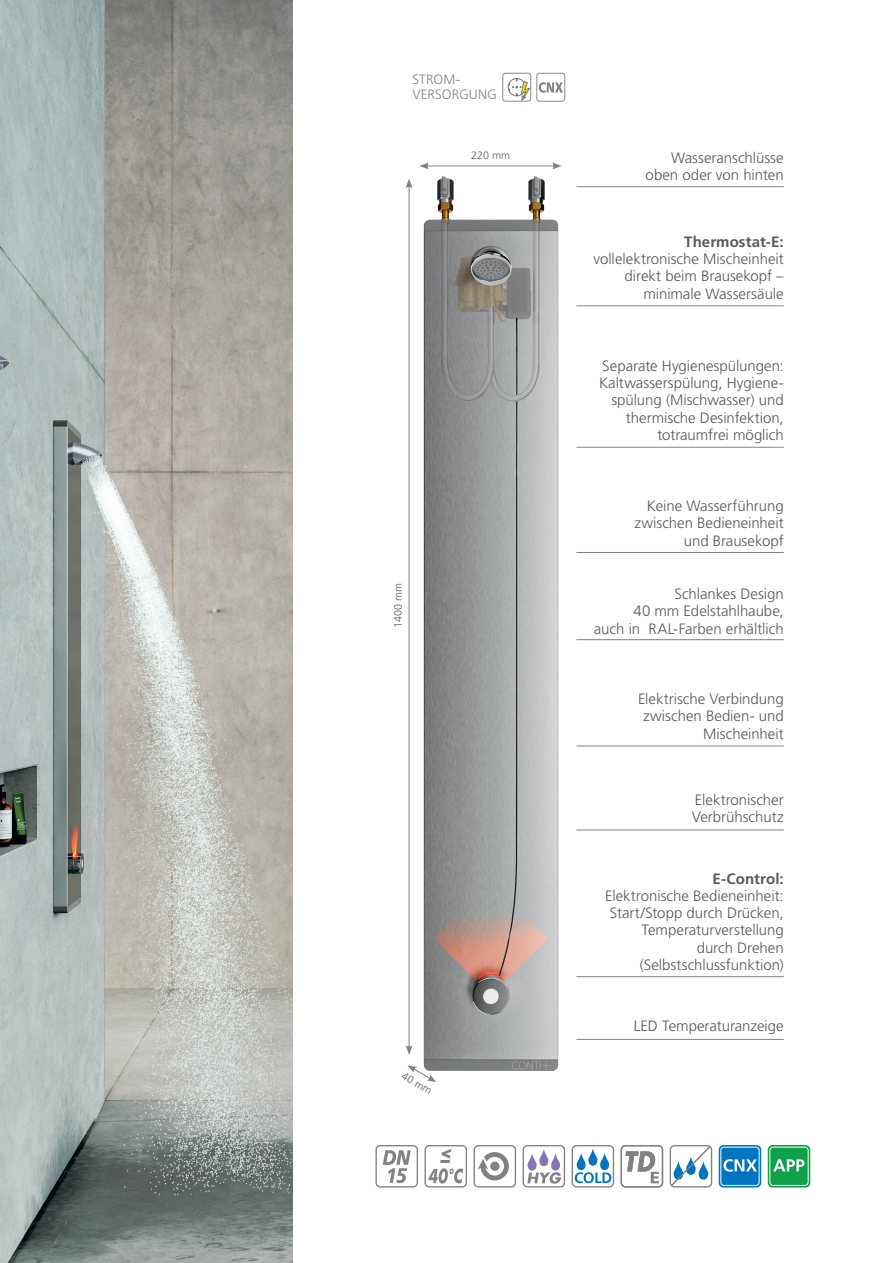
<style>
.page{position:relative;width:893px;height:1263px;background:#fff}
.page>*{position:absolute;margin:0;border:0;box-sizing:border-box;transform-origin:0 0}
.t1{font:300 15px/17.2px "Frutiger LT Pro";color:#57585a;text-align:right}
.t2{font:700 15px "Frutiger LT Pro";letter-spacing:.005em;color:#57585a}
.t3{font:300 13.5px/15px "Frutiger LT Pro";letter-spacing:.01em;color:#808285}
.t4{font:300 10.8px "Frutiger LT Pro";color:#57585a}
</style>
<div class="page">
<img style="left:0;top:0;width:293px;height:1263px">
<hr style="left:409px;top:186px;width:1px;height:862px;background:#808285">
<svg style="left:406px;top:179px;width:6px;height:9px"></svg>
<svg style="left:406px;top:1045px;width:6px;height:10px"></svg>
<hr style="left:426px;top:166px;width:129px;height:1px;background:#808285">
<svg style="left:552px;top:162px;width:10px;height:7px"></svg>
<svg style="left:419px;top:162px;width:10px;height:7px"></svg>
<svg style="left:407px;top:1065px;width:11px;height:8px"></svg>
<img style="left:418px;top:176px;width:141px;height:906px">
<svg style="left:768px;top:1145px;width:42px;height:42px"></svg>
<div style="left:770px;top:1147px;width:38px;height:38px;background:#0fa14a;border-radius:3px"></div>
<div style="left:769px;top:1147px;width:39px;height:39px;border:1px solid #fff;border-radius:3px"></div>
<svg style="left:773px;top:1159px;width:31px;height:12px"></svg>
<svg style="left:719px;top:1145px;width:42px;height:42px"></svg>
<div style="left:721px;top:1147px;width:38px;height:38px;background:#0075bf;border-radius:3px"></div>
<div style="left:720px;top:1147px;width:39px;height:39px;border:1px solid #fff;border-radius:3px"></div>
<svg style="left:723px;top:1159px;width:34px;height:12px"></svg>
<svg style="left:375px;top:1145px;width:43px;height:42px"></svg>
<svg style="left:523px;top:1145px;width:42px;height:42px"></svg>
<svg style="left:670px;top:1145px;width:42px;height:42px"></svg>
<svg style="left:474px;top:1145px;width:42px;height:42px"></svg>
<svg style="left:621px;top:1145px;width:42px;height:42px"></svg>
<svg style="left:572px;top:1145px;width:42px;height:42px"></svg>
<svg style="left:424px;top:1145px;width:43px;height:42px"></svg>
<hr style="left:576px;top:746px;width:208px;height:1px;background:#808285">
<hr style="left:576px;top:306px;width:208px;height:1px;background:#808285">
<hr style="left:576px;top:447px;width:208px;height:1px;background:#808285">
<hr style="left:576px;top:552px;width:208px;height:1px;background:#808285">
<hr style="left:576px;top:639px;width:208px;height:1px;background:#808285">
<hr style="left:576px;top:830px;width:208px;height:1px;background:#808285">
<hr style="left:576px;top:976px;width:208px;height:1px;background:#808285">
<hr style="left:576px;top:1039px;width:208px;height:1px;background:#808285">
<svg style="left:502px;top:73px;width:63px;height:29px"></svg>
<hr style="left:576px;top:186px;width:208px;height:1px;background:#808285">
<p class="t3" style="left:412px;top:72px;width:86px">STROM-<br>VERSORGUNG</p>
<p class="t4" style="left:471px;top:148px;width:40px">220 mm</p>
<p class="t4" style="left:392px;top:628px;width:46px;rotate:-90deg">1400 mm</p>
<p class="t4" style="left:406px;top:1069px;width:34px;rotate:30deg">40 mm</p>
<p class="t1" style="left:646px;top:149px;width:140px">Wasseranschlüsse oben oder von hinten</p>
<p class="t2" style="left:684px;top:233px;width:101px">Thermostat-E:</p>
<p class="t1" style="left:593px;top:250px;width:192px">vollelektronische Mischeinheit direkt beim Brausekopf – minimale Wassersäule</p>
<p class="t1" style="left:599px;top:357px;width:186px">Separate Hygienespülungen:<br>Kaltwasserspülung, Hygiene&shy;spülung (Mischwasser) und thermische Desinfektion, totraumfrei möglich</p>
<p class="t1" style="left:634px;top:497px;width:151px">Keine Wasserführung zwischen Bedieneinheit und Brausekopf</p>
<p class="t1" style="left:594px;top:585px;width:191px">Schlankes Design<br>40 mm Edelstahlhaube,<br>auch in RAL-Farben erhältlich</p>
<p class="t1" style="left:638px;top:690px;width:147px">Elektrische Verbindung zwischen Bedien- und<br>Mischeinheit</p>
<p class="t1" style="left:692px;top:791px;width:93px;text-align:left">Elektronischer<br>Verbrühschutz</p>
<p class="t2" style="left:712px;top:869px;width:73px">E-Control:</p>
<p class="t1" style="left:605px;top:887px;width:180px">Elektronische Bedieneinheit:<br>Start/Stopp durch Drücken,<br>Temperaturverstellung durch Drehen (Selbstschlussfunktion)</p>
<p class="t1" style="left:634px;top:1017px;width:151px">LED Temperaturanzeige</p>
</div>
